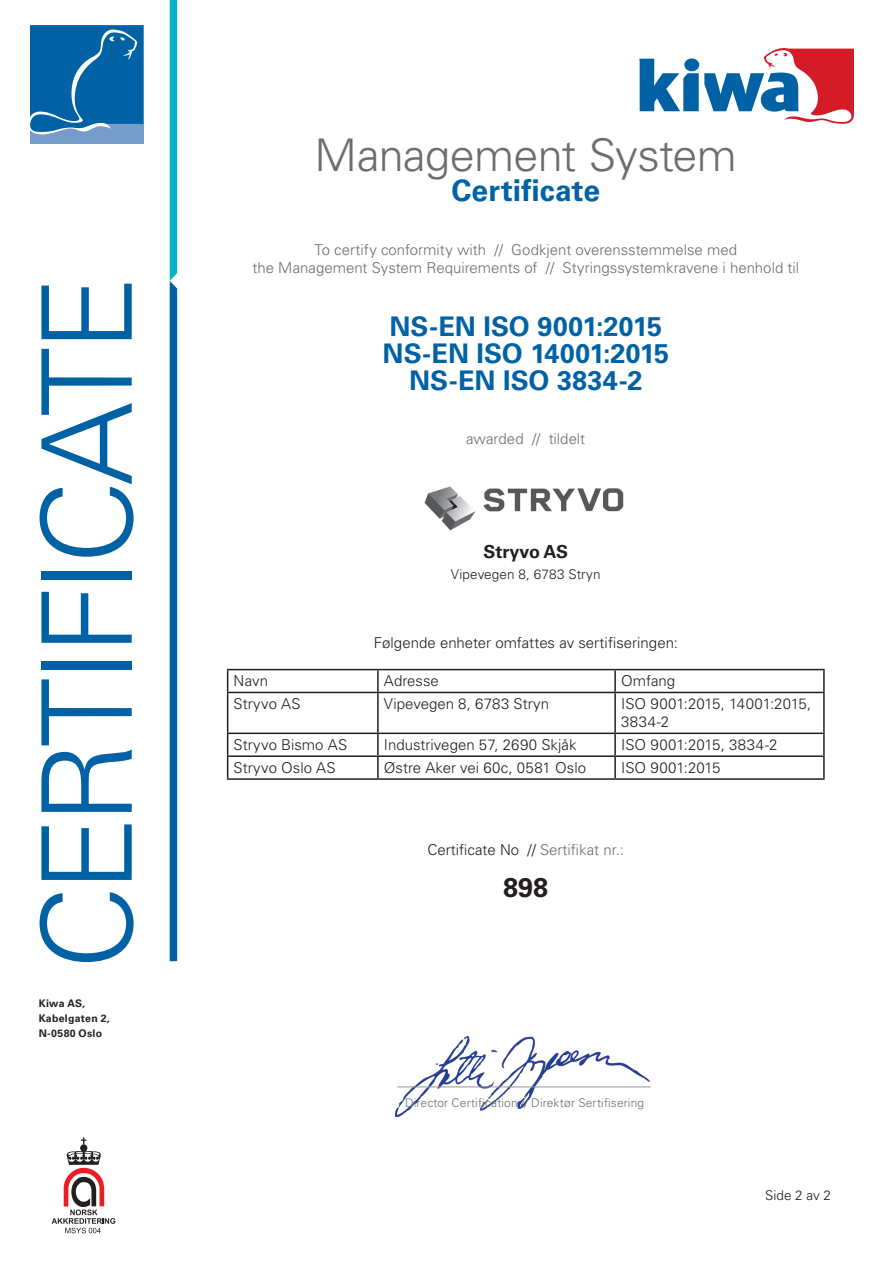
<style>
.page{position:relative;width:893px;height:1263px;background:#fff}
.page>*{position:absolute;margin:0;border:0;box-sizing:border-box;transform-origin:0 0}
.certificate_title{font:300 45px "Univers LT Std";letter-spacing:-.015em;color:#6c6d70}
.certificate{font:700 30px "Univers LT Std";letter-spacing:.005em;color:#0062a5}
.certificate-2{font:700 27px "Univers LT Std";color:#0062a5}
.t1{font:700 27px "Univers LT Std";color:#231f20}
.t2{font:700 18px "Univers LT Std";color:#231f20}
.explanation_text{font:300 15px/18px "Univers LT Std";color:#231f20}
.explanation_text-2{font:300 15px "Univers LT Std";color:#6c6d70}
.explanation_text-3{font:300 13.5px "Univers LT Std";letter-spacing:.005em;color:#231f20}
.t3{font:300 12px "Univers LT Std";letter-spacing:.01em;color:#6c6d70}
.t4{font:700 10.5px/15px "Univers LT Std";letter-spacing:.025em;color:#231f20}
.s1{color:#6c6d70}
</style>
<div class="page">
<svg style="left:639px;top:48px;width:215px;height:76px"></svg>
<div style="left:684px;top:58px;width:15px;height:13px;background:#0062a5;border-radius:50%"></div>
<div style="left:30px;top:124px;width:114px;height:20px;background:#759cca"></div>
<svg style="left:30px;top:25px;width:114px;height:110px;background:#176fad"></svg>
<svg style="left:170px;top:0;width:7px;height:961px;background:#047aaf"></svg>
<svg style="left:40px;top:892px;width:94px;height:70px"></svg>
<svg style="left:41px;top:824px;width:91px;height:56px"></svg>
<svg style="left:41px;top:679px;width:91px;height:133px"></svg>
<div style="left:41px;top:661px;width:91px;height:8px;background:#0062a5"></div>
<svg style="left:41px;top:592px;width:91px;height:51px"></svg>
<div style="left:41px;top:571px;width:91px;height:9px;background:#0062a5"></div>
<svg style="left:40px;top:349px;width:94px;height:208px"></svg>
<svg style="left:41px;top:284px;width:91px;height:55px"></svg>
<svg style="left:52px;top:1137px;width:63px;height:96px"></svg>
<hr style="left:227px;top:669px;width:151px;height:1px;background:#231f20">
<svg style="left:227px;top:670px;width:1px;height:22px"></svg>
<hr style="left:378px;top:669px;width:237px;height:1px;background:#231f20">
<hr style="left:377px;top:670px;width:2px;height:22px;background:#231f20">
<hr style="left:615px;top:669px;width:210px;height:1px;background:#231f20">
<hr style="left:614px;top:670px;width:2px;height:22px;background:#231f20">
<hr style="left:823px;top:670px;width:2px;height:22px;background:#231f20">
<hr style="left:227px;top:692px;width:151px;height:1px;background:#231f20">
<hr style="left:227px;top:693px;width:1px;height:39px;background:#231f20">
<hr style="left:378px;top:692px;width:237px;height:1px;background:#231f20">
<hr style="left:377px;top:693px;width:2px;height:39px;background:#231f20">
<hr style="left:615px;top:692px;width:210px;height:1px;background:#231f20">
<hr style="left:614px;top:693px;width:2px;height:39px;background:#231f20">
<hr style="left:823px;top:693px;width:2px;height:39px;background:#231f20">
<hr style="left:227px;top:732px;width:151px;height:2px;background:#231f20">
<hr style="left:378px;top:732px;width:237px;height:2px;background:#231f20">
<hr style="left:377px;top:734px;width:2px;height:21px;background:#231f20">
<hr style="left:615px;top:732px;width:210px;height:2px;background:#231f20">
<hr style="left:614px;top:734px;width:2px;height:21px;background:#231f20">
<hr style="left:823px;top:734px;width:2px;height:21px;background:#231f20">
<hr style="left:227px;top:755px;width:151px;height:2px;background:#231f20">
<svg style="left:227px;top:734px;width:1px;height:44px"></svg>
<hr style="left:378px;top:755px;width:237px;height:2px;background:#231f20">
<hr style="left:377px;top:757px;width:2px;height:21px;background:#231f20">
<hr style="left:615px;top:755px;width:210px;height:2px;background:#231f20">
<hr style="left:614px;top:757px;width:2px;height:21px;background:#231f20">
<hr style="left:823px;top:757px;width:2px;height:21px;background:#231f20">
<hr style="left:227px;top:778px;width:151px;height:2px;background:#231f20">
<hr style="left:378px;top:778px;width:237px;height:2px;background:#231f20">
<hr style="left:615px;top:778px;width:210px;height:2px;background:#231f20">
<img style="left:395px;top:1037px;width:255px;height:79px">
<hr style="left:397px;top:1086px;width:253px;height:1px;background:#939598">
<img style="left:424px;top:486px;width:200px;height:45px">
<p class="t4" style="left:39px;top:995px;width:73px">Kiwa AS,<br>Kabelgaten 2,<br>N-0580 Oslo</p>
<p class="certificate_title" style="left:315px;top:128px;width:424px">Management System</p>
<p class="certificate" style="left:451px;top:173px;width:150px">Certificate</p>
<p class="explanation_text-2" style="left:314px;top:240px;width:424px">To certify conformity with // Godkjent overensstemmelse med</p>
<p class="explanation_text-2" style="left:252px;top:258px;width:548px">the Management System Requirements of // Styringssystemkravene i henhold til</p>
<p class="certificate-2" style="left:389px;top:310px;width:274px">NS-EN ISO 9001:2015</p>
<p class="certificate-2" style="left:383px;top:337px;width:288px">NS-EN ISO 14001:2015</p>
<p class="certificate-2" style="left:409px;top:364px;width:235px">NS-EN ISO 3834-2</p>
<p class="explanation_text-2" style="left:466px;top:429px;width:120px">awarded // tildelt</p>
<p class="t2" style="left:483px;top:541px;width:86px">Stryvo AS</p>
<p class="explanation_text-3" style="left:451px;top:566px;width:151px">Vipevegen 8, 6783 Stryn</p>
<p class="explanation_text" style="left:374px;top:633px;width:306px">Følgende enheter omfattes av sertifiseringen:</p>
<p class="explanation_text" style="left:234px;top:672px;width:36px">Navn</p>
<p class="explanation_text" style="left:384px;top:672px;width:56px">Adresse</p>
<p class="explanation_text" style="left:621px;top:672px;width:56px">Omfang</p>
<p class="explanation_text" style="left:234px;top:695px;width:68px">Stryvo AS</p>
<p class="explanation_text" style="left:384px;top:695px;width:167px">Vipevegen 8, 6783 Stryn</p>
<p class="explanation_text" style="left:621px;top:695px;width:192px">ISO 9001:2015, 14001:2015,<br>3834-2</p>
<p class="explanation_text" style="left:234px;top:736px;width:115px">Stryvo Bismo AS</p>
<p class="explanation_text" style="left:384px;top:736px;width:194px">Industrivegen 57, 2690 Skjåk</p>
<p class="explanation_text" style="left:621px;top:736px;width:158px">ISO 9001:2015, 3834-2</p>
<p class="explanation_text" style="left:234px;top:759px;width:104px">Stryvo Oslo AS</p>
<p class="explanation_text" style="left:384px;top:759px;width:204px">Østre Aker vei 60c, 0581 Oslo</p>
<p class="explanation_text" style="left:621px;top:759px;width:101px">ISO 9001:2015</p>
<p class="explanation_text" style="left:428px;top:840px;width:198px">Certificate No // <span class="s1">Sertifikat nr.:</span></p>
<p class="t1" style="left:503px;top:871px;width:47px">898</p>
<p class="t3" style="left:405px;top:1096px;width:241px">Director Certification // Direktør Sertifisering</p>
<p class="explanation_text-3" style="left:765px;top:1187px;width:67px">Side 2 av 2</p>
</div>
